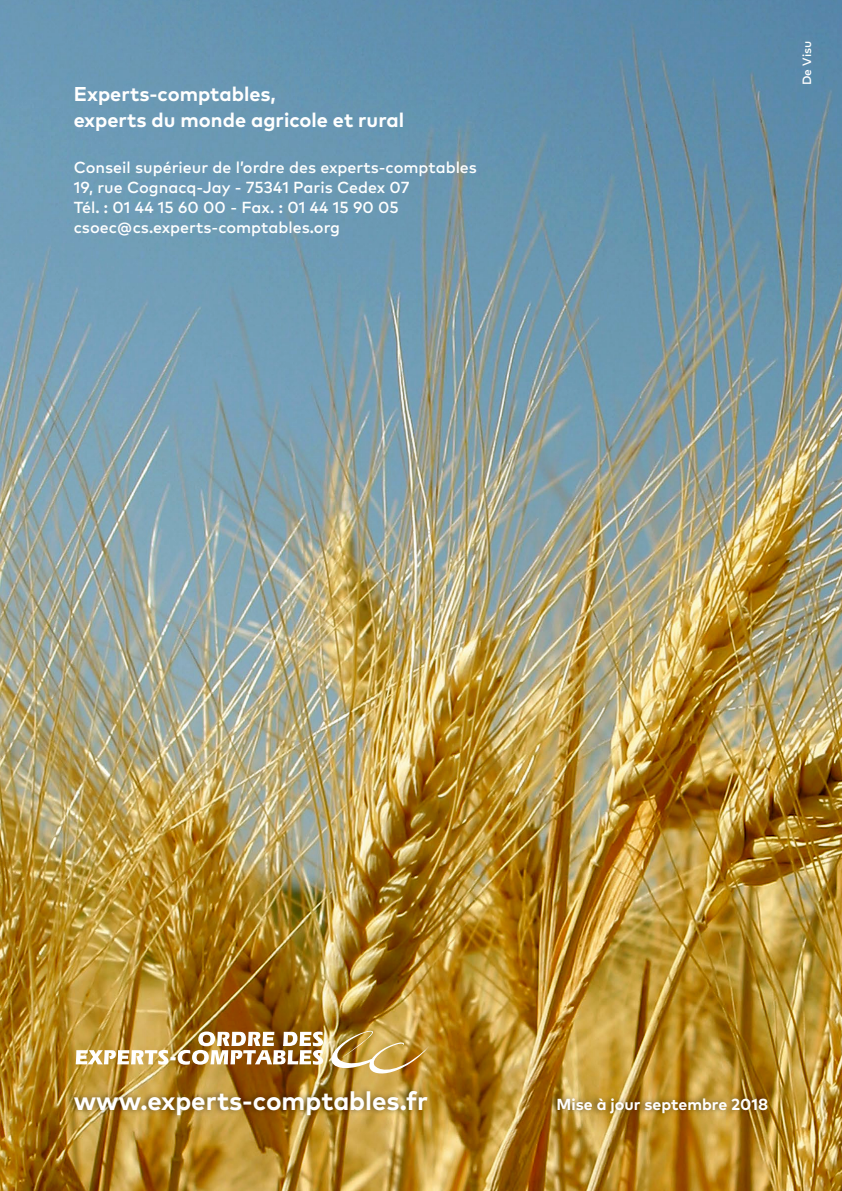
<style>
.page{position:relative;width:842px;height:1191px;background:#fff}
.page>*{position:absolute;margin:0;border:0;box-sizing:border-box;transform-origin:0 0}
.t1{font:700 26px "Mark Pro";color:#fff}
.t2{font:700 20px "Mark Pro";color:#fff}
.t3{font:500 16px "Mark Pro";color:#fff}
.t4{font:700 16px "Mark Pro";color:#fff}
.t5{font:500 12px "Mark Pro";color:#fff}
</style>
<div class="page">
<img style="left:0;top:0;width:842px;height:1191px">
<div style="left:550px;top:1092px;width:221px;height:26px;background:#000;opacity:.5"></div>
<img style="left:329px;top:1027px;width:100px;height:49px">
<img style="left:76px;top:1031px;width:247px;height:33px">
<div style="left:66px;top:1084px;width:364px;height:36px;background:#000;opacity:.5"></div>
<p class="t2" style="left:74px;top:79px;width:204px">Experts-comptables,</p>
<p class="t2" style="left:74px;top:105px;width:332px">experts du monde agricole et rural</p>
<p class="t3" style="left:74px;top:155px;width:405px">Conseil supérieur de l’ordre des experts-comptables</p>
<p class="t3" style="left:74px;top:175px;width:337px">19, rue Cognacq-Jay - 75341 Paris Cedex 07</p>
<p class="t3" style="left:74px;top:195px;width:327px">Tél. : 01 44 15 60 00 - Fax. : 01 44 15 90 05</p>
<p class="t3" style="left:74px;top:215px;width:268px">csoec@cs.experts-comptables.org</p>
<p class="t5" style="left:798px;top:85px;width:46px;rotate:-90deg">De Visu</p>
<p class="t1" style="left:74px;top:1080px;width:356px">www.experts-comptables.fr</p>
<p class="t4" style="left:556px;top:1092px;width:213px">Mise à jour septembre 2018</p>
</div>
